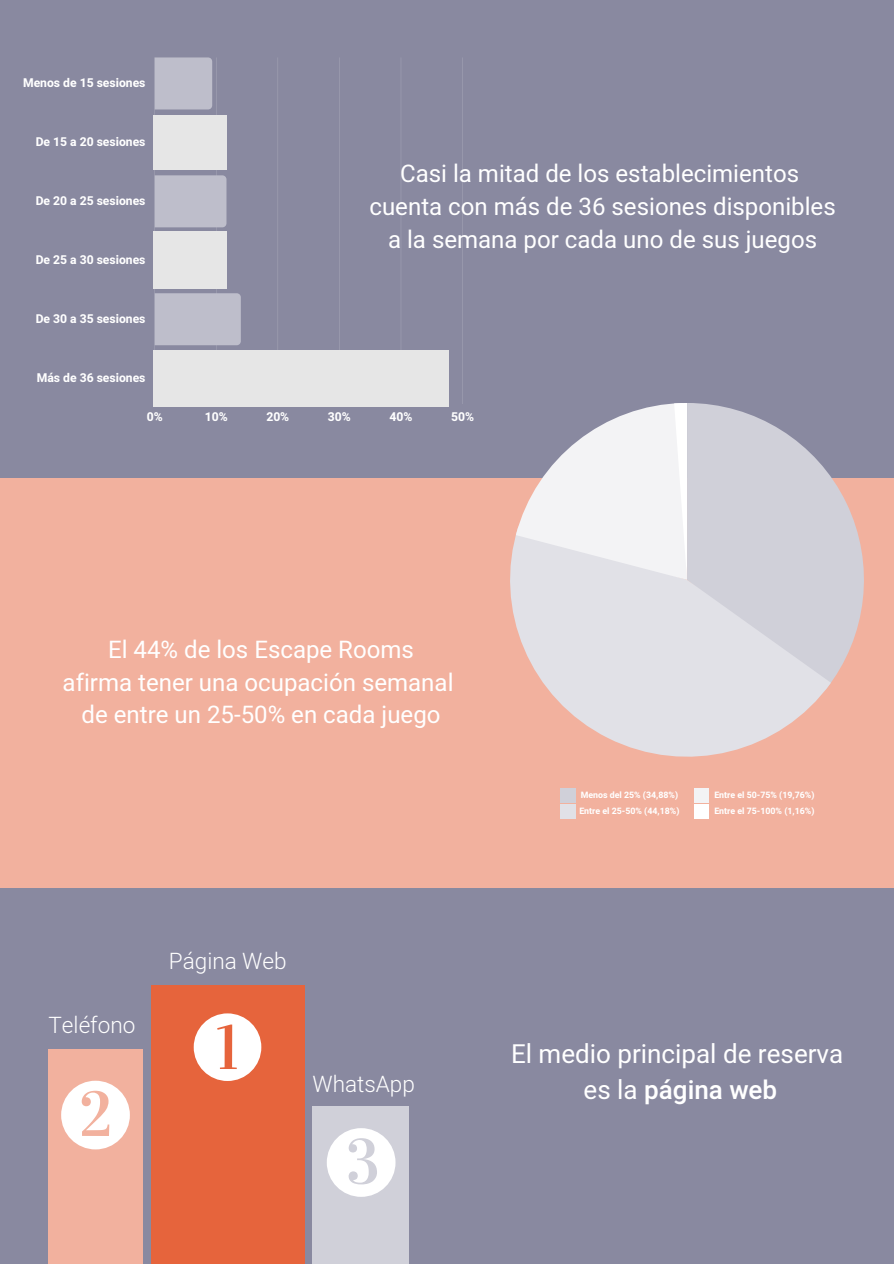
<style>
.page{position:relative;width:894px;height:1264px;background:#fff}
.page>*{position:absolute;margin:0;border:0;box-sizing:border-box;transform-origin:0 0}
.t1{font:25.95px "Heebo";color:#fff}
.t2{font:500 25.95px "Heebo";color:#fff}
.t3{font:24px/32.7px "Heebo";color:#fff;text-align:center}
.t4{font:300 22.5px "Heebo";color:#fff}
.t5{font:700 12.15px "Heebo";color:#fff}
.t6{font:700 8.85px "Heebo";color:#fff}
.s1{font-weight:400}
</style>
<div class="page">
<div style="left:0;top:0;width:893px;height:1263px;background:#8989a0"></div>
<svg style="left:154px;top:57px;width:186px;height:293px"></svg>
<svg style="left:208px;top:57px;width:4px;height:52px"></svg>
<svg style="left:222px;top:175px;width:4px;height:52px"></svg>
<svg style="left:236px;top:293px;width:5px;height:52px"></svg>
<div style="left:0;top:478px;width:893px;height:410px;background:#f2b19e"></div>
<svg style="left:686px;top:403px;width:177px;height:281px;fill:#d0d0d9"></svg>
<svg style="left:510px;top:526px;width:320px;height:230px;fill:#e1e1e7"></svg>
<svg style="left:515px;top:403px;width:171px;height:177px"></svg>
<div style="left:560px;top:788px;width:15px;height:14px;background:#d0d0d9"></div>
<div style="left:560px;top:804px;width:15px;height:14px;background:#e1e1e7"></div>
<div style="left:693px;top:788px;width:15px;height:14px;background:#f3f3f5"></div>
<div style="left:693px;top:804px;width:15px;height:14px;background:#fff"></div>
<div style="left:153px;top:115px;width:74px;height:55px;background:#e6e6e6"></div>
<div style="left:153px;top:231px;width:74px;height:58px;background:#e6e6e6"></div>
<div style="left:153px;top:350px;width:296px;height:57px;background:#e6e6e6"></div>
<div style="left:151px;top:984px;width:153px;height:279px;background:#e6643c"></div>
<div style="left:48px;top:1049px;width:95px;height:214px;background:#f2b19e"></div>
<div style="left:312px;top:1105px;width:97px;height:158px;background:#d0d0d9"></div>
<svg style="left:194px;top:1013px;width:67px;height:67px"></svg>
<svg style="left:61px;top:1080px;width:69px;height:69px"></svg>
<svg style="left:327px;top:1128px;width:68px;height:68px"></svg>
<p class="t5" style="left:23px;top:74px;width:124px">Menos de 15 sesiones</p>
<p class="t5" style="left:36px;top:133px;width:111px">De 15 a 20 sesiones</p>
<p class="t5" style="left:36px;top:192px;width:111px">De 20 a 25 sesiones</p>
<p class="t5" style="left:36px;top:251px;width:111px">De 25 a 30 sesiones</p>
<p class="t5" style="left:36px;top:310px;width:111px">De 30 a 35 sesiones</p>
<p class="t5" style="left:37px;top:369px;width:110px">Más de 36 sesiones</p>
<p class="t3" style="left:400px;top:158px;width:400px">Casi la mitad de los establecimientos</p>
<p class="t3" style="left:369px;top:191px;width:467px">cuenta con más de 36 sesiones disponibles a la semana por cada uno de sus juegos</p>
<p class="t5" style="left:147px;top:408px;width:17px">0%</p>
<p class="t5" style="left:205px;top:408px;width:24px">10%</p>
<p class="t5" style="left:266px;top:408px;width:24px">20%</p>
<p class="t5" style="left:328px;top:408px;width:24px">30%</p>
<p class="t5" style="left:389px;top:408px;width:24px">40%</p>
<p class="t5" style="left:451px;top:408px;width:24px">50%</p>
<p class="t3" style="left:108px;top:634px;width:307px">El 44% de los Escape Rooms</p>
<p class="t3" style="left:63px;top:667px;width:392px">afirma tener una ocupación semanal</p>
<p class="t3" style="left:81px;top:699px;width:360px">de entre un 25-50% en cada juego</p>
<p class="t4" style="left:48px;top:1008px;width:88px">Teléfono</p>
<p class="t4" style="left:169px;top:945px;width:119px">Página Web</p>
<p class="t4" style="left:312px;top:1068px;width:104px">WhatsApp</p>
<p class="t6" style="left:580px;top:788px;width:99px">Menos del 25% (34,88%)</p>
<p class="t6" style="left:579px;top:804px;width:102px">Entre el 25-50% (44,18%)</p>
<p class="t6" style="left:714px;top:788px;width:102px">Entre el 50-75% (19,76%)</p>
<p class="t6" style="left:714px;top:804px;width:102px">Entre el 75-100% (1,16%)</p>
<p class="t1" style="left:511px;top:1036px;width:333px">El medio principal de reserva</p>
<p class="t2" style="left:583px;top:1071px;width:195px"><span class="s1">es la</span> página web</p>
</div>
